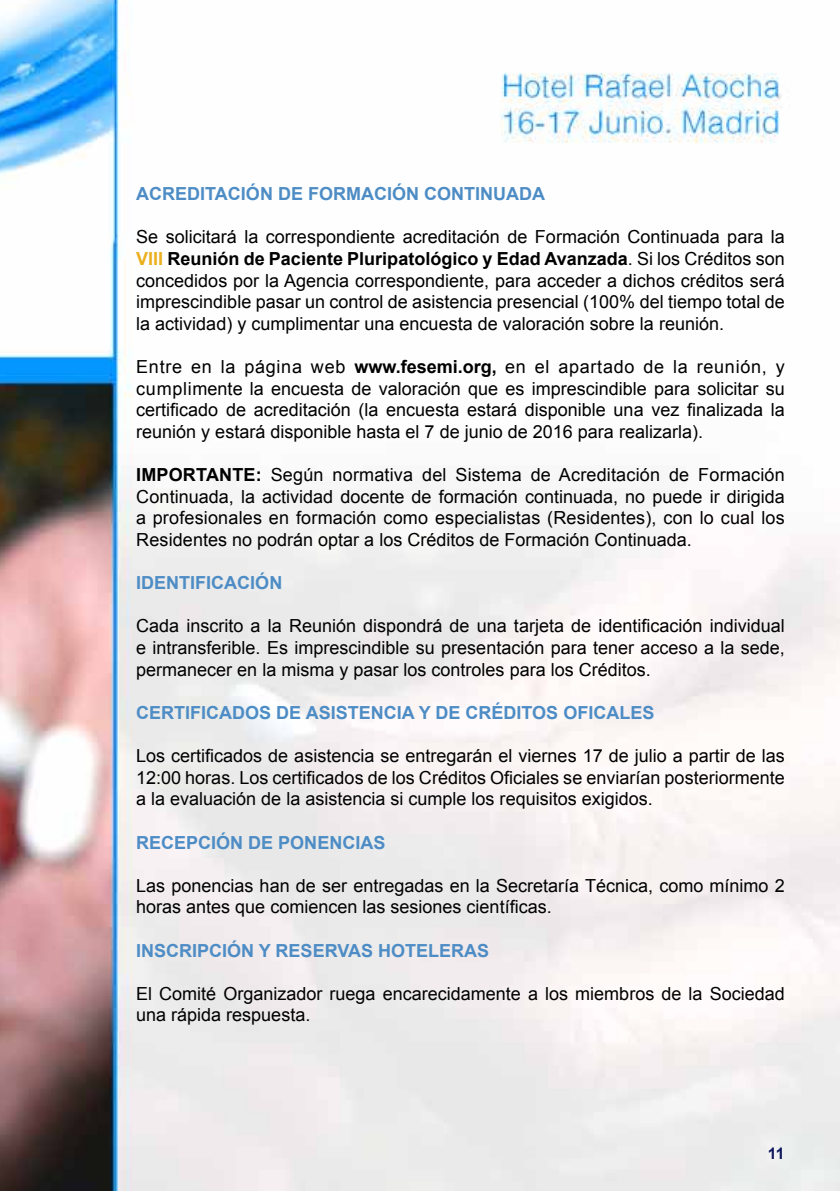
<style>
.page{position:relative;width:840px;height:1191px;background:#fff}
.page>*{position:absolute;margin:0;border:0;box-sizing:border-box;transform-origin:0 0}
.t1{font:18px/21.6px "Arial";color:#000;text-align:justify}
.t2{font:700 18px "Arial";color:#4d8cc5}
.t3{font:700 16px "Arial";color:#0f185d}
.s1{font-weight:700;color:#ebaf1c}
.s2{font-weight:700}
</style>
<div class="page">
<img style="left:0;top:0;width:839px;height:1191px">
<p class="t2" style="left:136px;top:182px;width:410px">ACREDITACIÓN DE FORMACIÓN CONTINUADA</p>
<p class="t1" style="left:136px;top:226px;width:649px">Se solicitará la correspondiente acreditación de Formación Continuada para la <span class="s1">VIII</span> <span class="s2">Reunión de Paciente Pluripatológico y Edad Avanzada</span>. Si los Créditos son concedidos por la Agencia correspondiente, para acceder a dichos créditos será imprescindible pasar un control de asistencia presencial (100% del tiempo total de la actividad) y cumplimentar una encuesta de valoración sobre la reunión.</p>
<p class="t1" style="left:136px;top:356px;width:650px">Entre en la página web <span class="s2">www.fesemi.org,</span> en el apartado de la reunión, y cumplimente la encuesta de valoración que es imprescindible para solicitar su certificado de acreditación (la encuesta estará disponible una vez finalizada la reunión y estará disponible hasta el 7 de junio de 2016 para realizarla).</p>
<p class="t1" style="left:136px;top:464px;width:649px"><span class="s2">IMPORTANTE:</span> Según normativa del Sistema de Acreditación de Formación Continuada, la actividad docente de formación continuada, no puede ir dirigida a profesionales en formación como especialistas (Residentes), con lo cual los Residentes no podrán optar a los Créditos de Formación Continuada.</p>
<p class="t2" style="left:136px;top:571px;width:147px">IDENTIFICACIÓN</p>
<p class="t1" style="left:136px;top:615px;width:649px">Cada inscrito a la Reunión dispondrá de una tarjeta de identificación individual e intransferible. Es imprescindible su presentación para tener acceso a la sede, permanecer en la misma y pasar los controles para los Créditos.</p>
<p class="t2" style="left:136px;top:700px;width:519px">CERTIFICADOS DE ASISTENCIA Y DE CRÉDITOS OFICALES</p>
<p class="t1" style="left:136px;top:745px;width:650px">Los certificados de asistencia se entregarán el viernes 17 de julio a partir de las 12:00 horas. Los certificados de los Créditos Oficiales se enviarían posteriormente a la evaluación de la asistencia si cumple los requisitos exigidos.</p>
<p class="t2" style="left:136px;top:830px;width:251px">RECEPCIÓN DE PONENCIAS</p>
<p class="t1" style="left:136px;top:874px;width:650px">Las ponencias han de ser entregadas en la Secretaría Técnica, como mínimo 2 horas antes que comiencen las sesiones científicas.</p>
<p class="t2" style="left:136px;top:938px;width:354px">INSCRIPCIÓN Y RESERVAS HOTELERAS</p>
<p class="t1" style="left:136px;top:982px;width:649px">El Comité Organizador ruega encarecidamente a los miembros de la Sociedad una rápida respuesta.</p>
<p class="t3" style="left:767px;top:1142px;width:18px">11</p>
</div>
